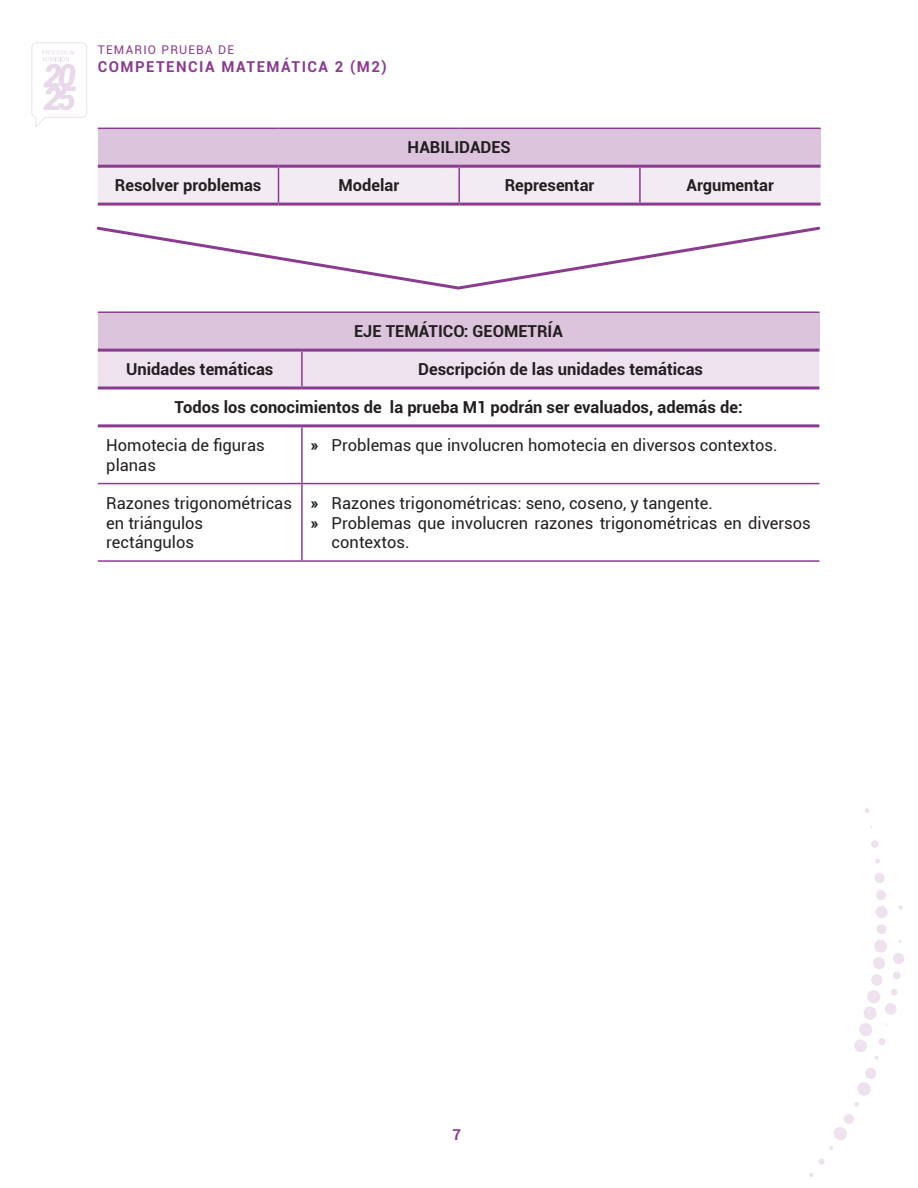
<style>
.page{position:relative;width:918px;height:1188px;background:#fff}
.page>*{position:absolute;margin:0;border:0;box-sizing:border-box;transform-origin:0 0}
.Parrafo{font:700 16.5px "Roboto";color:#231f20}
.Bullet{font:16.5px/19.8px "Roboto";color:#231f20}
.Parrafo-2{font:16.5px/19.8px "Roboto";color:#231f20}
.t1{font:700 15px "Roboto";letter-spacing:.1em;color:#8a3b8f}
.t2{font:12px "Roboto";letter-spacing:.1em;color:#8a3b8f}
.s1{font-weight:900}
</style>
<div class="page">
<svg style="left:875px;top:858px;width:5px;height:6px"></svg>
<svg style="left:871px;top:840px;width:8px;height:8px"></svg>
<svg style="left:865px;top:808px;width:5px;height:5px"></svg>
<svg style="left:809px;top:1173px;width:5px;height:4px"></svg>
<svg style="left:818px;top:1158px;width:7px;height:7px"></svg>
<svg style="left:829px;top:1114px;width:25px;height:36px"></svg>
<svg style="left:854px;top:1068px;width:22px;height:39px"></svg>
<svg style="left:854px;top:873px;width:50px;height:187px"></svg>
<svg style="left:32px;top:43px;width:55px;height:84px"></svg>
<div style="left:98px;top:312px;width:721px;height:38px;background:#dcc4dd"></div>
<div style="left:98px;top:352px;width:721px;height:34px;background:#ede2ee"></div>
<hr style="left:98px;top:311px;width:204px;height:2px;background:#8a3b8f">
<hr style="left:302px;top:311px;width:517px;height:2px;background:#8a3b8f">
<hr style="left:98px;top:349px;width:204px;height:3px;background:#8a3b8f">
<hr style="left:301px;top:352px;width:2px;height:34px;background:#8a3b8f">
<hr style="left:302px;top:349px;width:517px;height:3px;background:#8a3b8f">
<hr style="left:98px;top:386px;width:204px;height:3px;background:#8a3b8f">
<hr style="left:302px;top:386px;width:517px;height:3px;background:#8a3b8f">
<hr style="left:98px;top:424px;width:204px;height:3px;background:#8a3b8f">
<hr style="left:301px;top:427px;width:2px;height:56px;background:#8a3b8f">
<hr style="left:302px;top:424px;width:517px;height:3px;background:#8a3b8f">
<hr style="left:98px;top:483px;width:204px;height:1px;background:#8a3b8f">
<hr style="left:98px;top:560px;width:204px;height:2px;background:#8a3b8f">
<hr style="left:301px;top:484px;width:2px;height:76px;background:#8a3b8f">
<hr style="left:302px;top:483px;width:517px;height:1px;background:#8a3b8f">
<hr style="left:302px;top:560px;width:517px;height:2px;background:#8a3b8f">
<div style="left:98px;top:128px;width:723px;height:38px;background:#dcc4dd"></div>
<div style="left:98px;top:168px;width:723px;height:35px;background:#f3ebf4"></div>
<hr style="left:98px;top:128px;width:181px;height:1px;background:#8a3b8f">
<hr style="left:279px;top:128px;width:180px;height:1px;background:#8a3b8f">
<hr style="left:459px;top:128px;width:181px;height:1px;background:#8a3b8f">
<hr style="left:640px;top:128px;width:181px;height:1px;background:#8a3b8f">
<hr style="left:98px;top:165px;width:181px;height:3px;background:#8a3b8f">
<hr style="left:98px;top:203px;width:181px;height:3px;background:#8a3b8f">
<hr style="left:278px;top:168px;width:1px;height:35px;background:#8a3b8f">
<hr style="left:279px;top:165px;width:180px;height:3px;background:#8a3b8f">
<hr style="left:279px;top:203px;width:180px;height:3px;background:#8a3b8f">
<hr style="left:458px;top:168px;width:2px;height:35px;background:#8a3b8f">
<hr style="left:459px;top:165px;width:181px;height:3px;background:#8a3b8f">
<hr style="left:459px;top:203px;width:181px;height:3px;background:#8a3b8f">
<hr style="left:639px;top:168px;width:2px;height:35px;background:#8a3b8f">
<hr style="left:640px;top:165px;width:181px;height:3px;background:#8a3b8f">
<hr style="left:640px;top:203px;width:181px;height:3px;background:#8a3b8f">
<svg style="left:96px;top:226px;width:725px;height:64px"></svg>
<p class="t2" style="left:98px;top:41px;width:138px">TEMARIO PRUEBA DE</p>
<p class="t1" style="left:98px;top:56px;width:291px">COMPETENCIA MATEMÁTICA 2 (M2)</p>
<p class="Parrafo" style="left:408px;top:136px;width:105px">HABILIDADES</p>
<p class="Parrafo" style="left:115px;top:174px;width:148px">Resolver problemas</p>
<p class="Parrafo" style="left:339px;top:174px;width:62px">Modelar</p>
<p class="Parrafo" style="left:505px;top:174px;width:91px">Representar</p>
<p class="Parrafo" style="left:687px;top:174px;width:89px">Argumentar</p>
<p class="Parrafo" style="left:354px;top:320px;width:211px">EJE TEMÁTICO: GEOMETRÍA</p>
<p class="Parrafo" style="left:126px;top:358px;width:149px">Unidades temáticas</p>
<p class="Parrafo" style="left:418px;top:358px;width:286px">Descripción de las unidades temáticas</p>
<p class="Parrafo" style="left:174px;top:396px;width:570px">Todos los conocimientos de la prueba M1 podrán ser evaluados, además de:</p>
<p class="Parrafo-2" style="left:106px;top:435px;width:160px">Homotecia de figuras planas</p>
<p class="Bullet" style="left:310px;top:435px;width:469px"><span class="s1">»</span> Problemas que involucren homotecia en diversos contextos.</p>
<p class="Parrafo-2" style="left:106px;top:492px;width:187px">Razones trigonométricas en triángulos rectángulos</p>
<p class="Bullet" style="left:310px;top:492px;width:404px"><span class="s1">»</span> Razones trigonométricas: seno, coseno, y tangente.</p>
<p class="Bullet" style="left:332px;top:512px;width:481px;text-indent:-21px"><span class="s1">»</span> Problemas que involucren razones trigonométricas en diversos contextos.</p>
<p class="t1" style="left:452px;top:1125px;width:10px">7</p>
</div>
